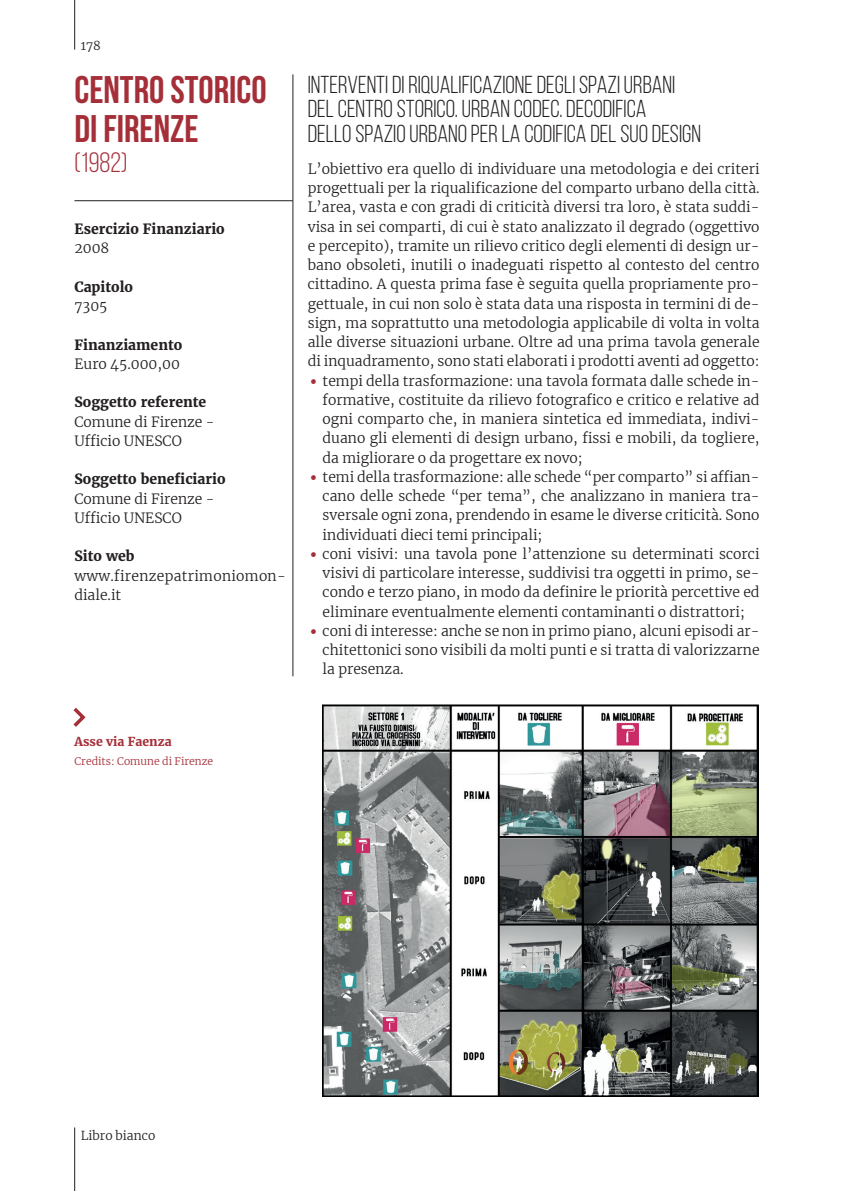
<style>
.page{position:relative;width:844px;height:1191px;background:#fff}
.page>*{position:absolute;margin:0;border:0;box-sizing:border-box;transform-origin:0 0}
.t1{font:700 38.5px/38.5px "Bebas Neue";color:#a52f38}
.t2{font:28px "Bebas Neue";color:#a52f38}
.t3{font:24.5px/24.5px "Bebas Neue";color:#231f20}
.t4{font:300 14px/19.2px "Merriweather";color:#231f20;text-align:justify}
.t5{font:700 14px "Merriweather";color:#231f20}
.t6{font:300 14px/19.2px "Merriweather";letter-spacing:.02em;color:#231f20}
.t7{font:300 12.25px "Merriweather";color:#231f20}
.t8{font:700 12.25px "Merriweather";color:#a52f38}
.t9{font:300 10.5px "Merriweather";color:#a52f38}
.s1{font-size:28px;color:#a52f38}
</style>
<div class="page">
<hr style="left:74px;top:0;width:1px;height:50px;background:#231f20">
<hr style="left:74px;top:1127px;width:1px;height:64px;background:#231f20">
<svg style="left:73px;top:708px;width:13px;height:19px"></svg>
<hr style="left:74px;top:200px;width:219px;height:1px;background:#231f20">
<hr style="left:292px;top:74px;width:1px;height:602px;background:#231f20">
<img style="left:322px;top:704px;width:436px;height:392px">
<p class="t7" style="left:81px;top:37px;width:22px">178</p>
<h1 class="t1" style="left:74px;top:70px;width:194px">CENTRO STORICO<br>DI FIRENZE</h1>
<h2 class="t2" style="left:74px;top:147px;width:54px">(1982)</h2>
<p class="t5" style="left:74px;top:220px;width:152px">Esercizio Finanziario</p>
<p class="t4" style="left:74px;top:238px;width:36px">2008</p>
<p class="t5" style="left:74px;top:278px;width:60px">Capitolo</p>
<p class="t4" style="left:74px;top:296px;width:34px">7305</p>
<p class="t5" style="left:74px;top:336px;width:109px">Finanziamento</p>
<p class="t4" style="left:74px;top:354px;width:107px">Euro 45.000,00</p>
<p class="t5" style="left:74px;top:393px;width:133px">Soggetto referente</p>
<p class="t4" style="left:74px;top:411px;width:142px">Comune di Firenze -<br>Ufficio UNESCO</p>
<p class="t5" style="left:74px;top:470px;width:153px">Soggetto beneficiario</p>
<p class="t4" style="left:74px;top:488px;width:142px">Comune di Firenze -<br>Ufficio UNESCO</p>
<p class="t5" style="left:74px;top:547px;width:61px">Sito web</p>
<p class="t6" style="left:74px;top:565px;width:213px">www.firenzepatrimoniomon&shy;diale.it</p>
<p class="t8" style="left:74px;top:733px;width:99px">Asse via Faenza</p>
<p class="t9" style="left:74px;top:753px;width:140px">Credits: Comune di Firenze</p>
<h3 class="t3" style="left:308px;top:72px;width:394px">INTERVENTI DI RIQUALIFICAZIONE DEGLI SPAZI URBANI<br>DEL CENTRO STORICO. URBAN CODEC. DECODIFICA<br>DELLO SPAZIO URBANO PER LA CODIFICA DEL SUO DESIGN</h3>
<p class="t4" style="left:308px;top:159px;width:453px">L’obiettivo era quello di individuare una metodologia e dei criteri progettuali per la riqualificazione del comparto urbano della città.<br>L’area, vasta e con gradi di criticità diversi tra loro, è stata suddi&shy;visa in sei comparti, di cui è stato analizzato il degrado (oggettivo e percepito), tramite un rilievo critico degli elementi di design ur&shy;bano obsoleti, inutili o inadeguati rispetto al contesto del centro cittadino. A questa prima fase è seguita quella propriamente pro&shy;gettuale, in cui non solo è stata data una risposta in termini di de&shy;sign, ma soprattutto una metodologia applicabile di volta in volta alle diverse situazioni urbane. Oltre ad una prima tavola generale di inquadramento, sono stati elaborati i prodotti aventi ad oggetto:</p>
<p class="t4" style="left:322px;top:370px;width:438px;text-indent:-15px"><span class="s1">•</span> tempi della trasformazione: una tavola formata dalle schede in&shy;formative, costituite da rilievo fotografico e critico e relative ad ogni comparto che, in maniera sintetica ed immediata, indivi&shy;duano gli elementi di design urbano, fissi e mobili, da togliere, da migliorare o da progettare ex novo;</p>
<p class="t4" style="left:322px;top:467px;width:438px;text-indent:-15px"><span class="s1">•</span> temi della trasformazione: alle schede “per comparto” si affian&shy;cano delle schede “per tema”, che analizzano in maniera tra&shy;sversale ogni zona, prendendo in esame le diverse criticità. Sono individuati dieci temi principali;</p>
<p class="t4" style="left:322px;top:544px;width:438px;text-indent:-15px"><span class="s1">•</span> coni visivi: una tavola pone l’attenzione su determinati scorci visivi di particolare interesse, suddivisi tra oggetti in primo, se&shy;condo e terzo piano, in modo da definire le priorità percettive ed eliminare eventualmente elementi contaminanti o distrattori;</p>
<p class="t4" style="left:322px;top:621px;width:438px;text-indent:-15px"><span class="s1">•</span> coni di interesse: anche se non in primo piano, alcuni episodi ar&shy;chitettonici sono visibili da molti punti e si tratta di valorizzarne la presenza.</p>
<p class="t7" style="left:81px;top:1126px;width:76px">Libro bianco</p>
</div>
